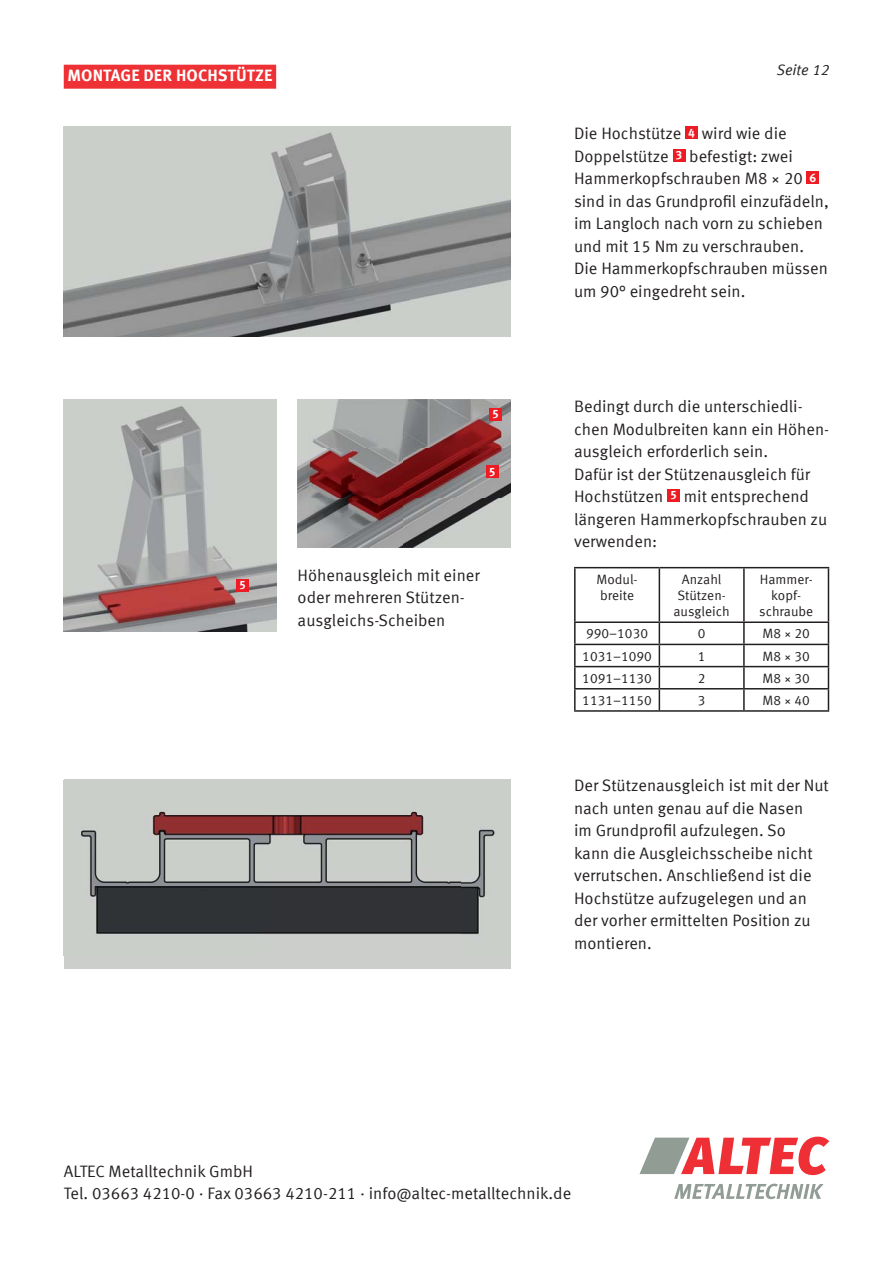
<style>
.page{position:relative;width:893px;height:1263px;background:#fff}
.page>*{position:absolute;margin:0;border:0;box-sizing:border-box;transform-origin:0 0}
.t1{font:16.5px/22.5px "Meta Offc Norm";color:#231f20}
.t2{font:700 16.5px "Meta Offc";letter-spacing:.005em;color:#fff}
.t3{font:15px "Meta Offc Norm Ita";color:#231f20}
.t4{font:13.5px/16.2px "Meta Offc Norm";color:#231f20;text-align:center}
.t5{font:700 12px "Meta Offc";color:#fff}
</style>
<div class="page">
<svg style="left:639px;top:1137px;width:190px;height:38px"></svg>
<svg style="left:674px;top:1184px;width:150px;height:15px"></svg>
<div style="left:64px;top:65px;width:212px;height:24px;background:#ee3135"></div>
<img style="left:64px;top:126px;width:446px;height:211px">
<div style="left:685px;top:126px;width:13px;height:13px;background:#ed1c24"></div>
<div style="left:672px;top:149px;width:13px;height:13px;background:#ed1c24"></div>
<div style="left:806px;top:171px;width:13px;height:13px;background:#ed1c24"></div>
<img style="left:64px;top:400px;width:212px;height:232px">
<div style="left:667px;top:489px;width:13px;height:13px;background:#ed1c24"></div>
<hr style="left:574px;top:567px;width:85px;height:1px;background:#231f20">
<hr style="left:574px;top:568px;width:1px;height:53px;background:#231f20">
<hr style="left:659px;top:567px;width:85px;height:1px;background:#231f20">
<hr style="left:659px;top:568px;width:1px;height:53px;background:#231f20">
<hr style="left:744px;top:567px;width:85px;height:1px;background:#231f20">
<hr style="left:743px;top:568px;width:2px;height:53px;background:#231f20">
<hr style="left:828px;top:568px;width:1px;height:53px;background:#231f20">
<hr style="left:574px;top:621px;width:85px;height:2px;background:#231f20">
<hr style="left:659px;top:621px;width:85px;height:2px;background:#231f20">
<hr style="left:744px;top:621px;width:85px;height:2px;background:#231f20">
<hr style="left:743px;top:623px;width:2px;height:21px;background:#231f20">
<hr style="left:574px;top:644px;width:85px;height:1px;background:#231f20">
<hr style="left:659px;top:644px;width:85px;height:1px;background:#231f20">
<hr style="left:744px;top:644px;width:85px;height:1px;background:#231f20">
<hr style="left:743px;top:645px;width:2px;height:21px;background:#231f20">
<hr style="left:574px;top:666px;width:85px;height:1px;background:#231f20">
<hr style="left:659px;top:666px;width:85px;height:1px;background:#231f20">
<hr style="left:744px;top:666px;width:85px;height:1px;background:#231f20">
<hr style="left:743px;top:667px;width:2px;height:21px;background:#231f20">
<hr style="left:574px;top:688px;width:85px;height:2px;background:#231f20">
<svg style="left:574px;top:623px;width:1px;height:87px"></svg>
<hr style="left:659px;top:688px;width:85px;height:2px;background:#231f20">
<svg style="left:659px;top:623px;width:1px;height:87px"></svg>
<hr style="left:744px;top:688px;width:85px;height:2px;background:#231f20">
<hr style="left:743px;top:690px;width:2px;height:20px;background:#231f20">
<svg style="left:828px;top:623px;width:1px;height:87px"></svg>
<hr style="left:574px;top:710px;width:255px;height:2px;background:#231f20">
<div style="left:236px;top:579px;width:13px;height:13px;background:#ed1c24"></div>
<div style="left:64px;top:779px;width:446px;height:189px;background:#cbcecb"></div>
<img style="left:81px;top:811px;width:414px;height:123px">
<img style="left:298px;top:400px;width:212px;height:147px">
<div style="left:486px;top:466px;width:13px;height:12px;background:#ed1c24"></div>
<div style="left:489px;top:408px;width:13px;height:13px;background:#ed1c24"></div>
<p class="t2" style="left:68px;top:62px;width:206px">MONTAGE DER HOCHSTÜTZE</p>
<p class="t5" style="left:239px;top:575px;width:8px">5</p>
<p class="t5" style="left:492px;top:405px;width:8px">5</p>
<p class="t5" style="left:489px;top:462px;width:8px">5</p>
<p class="t1" style="left:298px;top:563px;width:184px">Höhenausgleich mit einer oder mehreren Stützen&shy;ausgleichs-Scheiben</p>
<p class="t3" style="left:777px;top:58px;width:54px">Seite 12</p>
<p class="t1" style="left:574px;top:121px;width:256px">Die Hochstütze <sup>4</sup> wird wie die<br>Doppelstütze <sup>3</sup> befestigt: zwei<br>Hammerkopfschrauben M8 × 20 <sup>6 </sup>sind in das Grundprofil einzufädeln, im Langloch nach vorn zu schieben und mit 15 Nm zu verschrauben.<br>Die Hammerkopfschrauben müssen um 90° eingedreht sein.</p>
<p class="t1" style="left:574px;top:395px;width:257px">Bedingt durch die unterschiedli&shy;chen Modulbreiten kann ein Höhen&shy;ausgleich erforderlich sein.<br>Dafür ist der Stützenausgleich für<br>Hochstützen <sup>5</sup> mit entsprechend längeren Hammerkopfschrauben zu verwenden:</p>
<p class="t4" style="left:596px;top:570px;width:43px;text-align:left">Modul&shy;breite</p>
<p class="t4" style="left:673px;top:570px;width:58px">Anzahl<br>Stützen&shy;ausgleich</p>
<p class="t4" style="left:759px;top:570px;width:56px">Hammer&shy;kopf&shy;schraube</p>
<p class="t4" style="left:586px;top:625px;width:63px">990–1030</p>
<p class="t4" style="left:698px;top:625px;width:9px">0</p>
<p class="t4" style="left:762px;top:625px;width:49px">M8 × 20</p>
<p class="t4" style="left:582px;top:647px;width:71px">1031–1090</p>
<p class="t4" style="left:698px;top:647px;width:9px">1</p>
<p class="t4" style="left:762px;top:647px;width:49px">M8 × 30</p>
<p class="t4" style="left:582px;top:669px;width:71px">1091–1130</p>
<p class="t4" style="left:698px;top:669px;width:9px">2</p>
<p class="t4" style="left:762px;top:669px;width:49px">M8 × 30</p>
<p class="t4" style="left:582px;top:692px;width:71px">1131–1150</p>
<p class="t4" style="left:698px;top:692px;width:9px">3</p>
<p class="t4" style="left:762px;top:692px;width:49px">M8 × 40</p>
<p class="t1" style="left:574px;top:773px;width:256px">Der Stützenausgleich ist mit der Nut nach unten genau auf die Nasen<br>im Grundprofil aufzulegen. So<br>kann die Ausgleichsscheibe nicht verrutschen. Anschließend ist die<br>Hochstütze aufzugelegen und an der vorher ermittelten Position zu montieren.</p>
<p class="t1" style="left:64px;top:1159px;width:509px">ALTEC Metalltechnik GmbH<br>Tel. 03663 4210-0 · Fax 03663 4210-211 · info@altec-metalltechnik.de</p>
</div>
